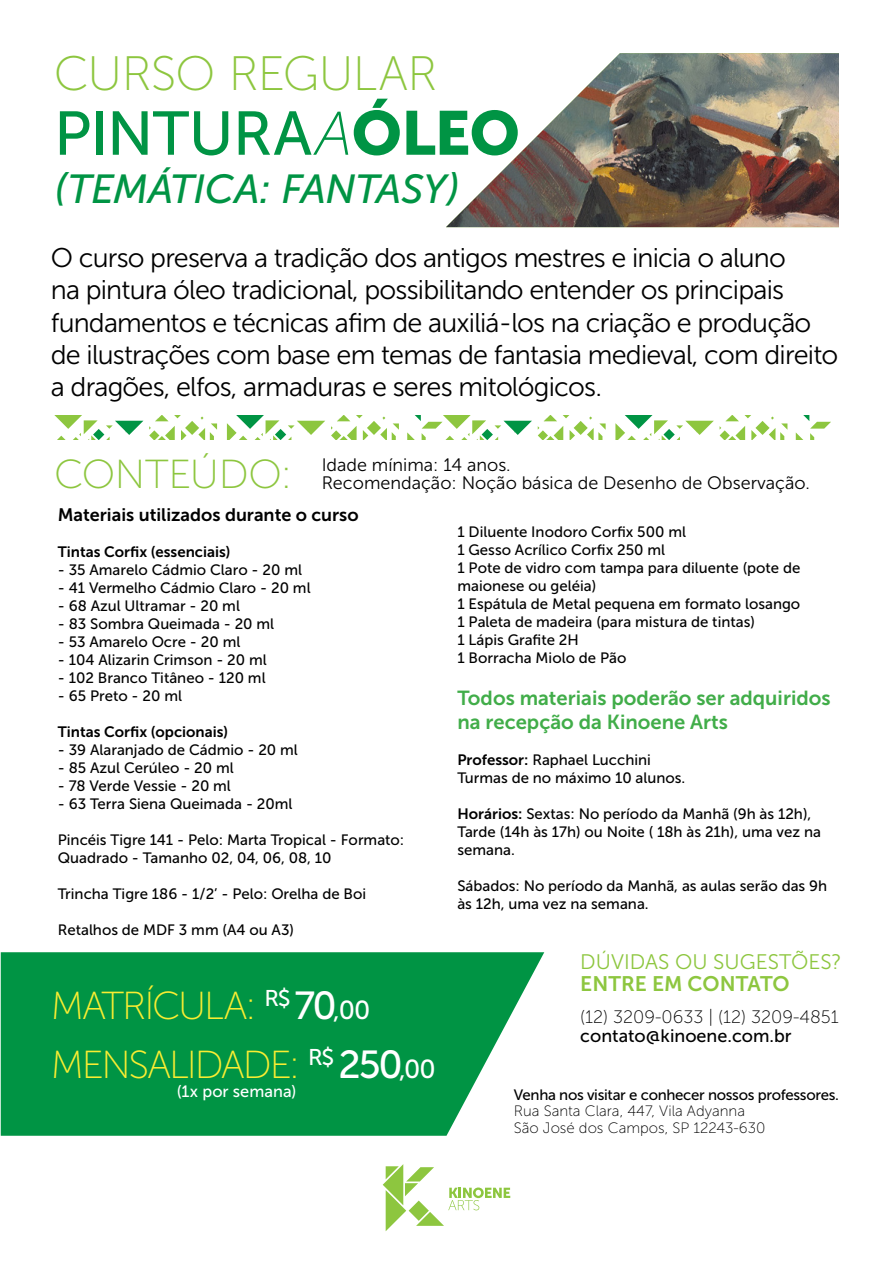
<style>
.page{position:relative;width:893px;height:1263px;background:#fff}
.page>*{position:absolute;margin:0;border:0;box-sizing:border-box;transform-origin:0 0}
.t1{font:61.5px "Museo Sans 500";letter-spacing:-.015em;color:#009444}
.t2{font:48.3px "Museo Sans 100";letter-spacing:-.015em;color:#8dc63f}
.t3{font:italic 40.5px "Museo Sans 500";letter-spacing:-.015em;color:#009444}
.t4{font:40.5px "Museo Sans 100";letter-spacing:-.01em;color:#8dc63f}
.t5{font:39px/58.8px "Museo Sans 100";letter-spacing:-.055em;color:#f9ed32}
.t6{font:27px/32.4px "Museo Sans 300";letter-spacing:-.03em;color:#000}
.t7{font:21px "Museo Sans 300";color:#8dc63f}
.t8{font:21px "Museo Sans 700";color:#8dc63f}
.t9{font:20.25px/24.3px "Museo Sans 700";color:#41ad49}
.t10{font:18px "Museo Sans 300";color:#000}
.t11{font:18px "Museo Sans 700";color:#000}
.t12{font:18px "Museo Sans 100";color:#000}
.t13{font:18px "Museo Sans 500";color:#000}
.t14{font:16.35px "Museo Sans 500";letter-spacing:.005em;color:#fff}
.t15{font:15px/18px "Museo Sans 500";color:#000}
.t16{font:15px/16.5px "Museo Sans 100";color:#000}
.t17{font:15px "Museo Sans 700";color:#000}
.t18{font:15px "Museo Sans 500";letter-spacing:-.02em;color:#000}
.s1{font-family:"Museo Sans 100";font-style:italic}
.s2{font-family:"Museo Sans 900"}
.s3{font-family:"Museo Sans 500";color:#fff}
.s4{font-family:"Museo Sans 500";font-size:25.95px;color:#fff}
.s5{font-family:"Museo Sans 700"}
</style>
<div class="page">
<svg style="left:1px;top:952px;width:543px;height:184px;fill:#009444"></svg>
<img style="left:446px;top:53px;width:393px;height:174px">
<svg style="left:149px;top:416px;width:68px;height:24px"></svg>
<svg style="left:55px;top:416px;width:88px;height:24px"></svg>
<svg style="left:331px;top:416px;width:68px;height:24px"></svg>
<svg style="left:227px;top:416px;width:98px;height:24px"></svg>
<svg style="left:538px;top:416px;width:68px;height:24px"></svg>
<svg style="left:407px;top:416px;width:125px;height:24px"></svg>
<svg style="left:796px;top:416px;width:35px;height:24px"></svg>
<svg style="left:720px;top:416px;width:67px;height:24px"></svg>
<svg style="left:615px;top:416px;width:99px;height:24px"></svg>
<svg style="left:383px;top:1164px;width:127px;height:67px"></svg>
<h2 class="t2" style="left:54px;top:48px;width:385px">CURSO REGULAR</h2>
<h1 class="t1" style="left:54px;top:100px;width:467px">PINTURA<span class="s1">A</span><span class="s2">ÓLEO</span></h1>
<h3 class="t3" style="left:54px;top:167px;width:408px">(TEMÁTICA: FANTASY)</h3>
<p class="t6" style="left:51px;top:242px;width:789px">O curso preserva a tradição dos antigos mestres e inicia o aluno<br>na pintura óleo tradicional, possibilitando entender os principais fundamentos e técnicas afim de auxiliá-los na criação e produção de ilustrações com base em temas de fantasia medieval, com direito a dragões, elfos, armaduras e seres mitológicos.</p>
<h3 class="t4" style="left:54px;top:453px;width:240px">CONTEÚDO:</h3>
<p class="t10" style="left:322px;top:455px;width:191px">Idade mínima: 14 anos.</p>
<p class="t10" style="left:322px;top:473px;width:490px">Recomendação: Noção básica de Desenho de Observação.</p>
<p class="t11" style="left:58px;top:505px;width:302px">Materiais utilizados durante o curso</p>
<p class="t17" style="left:58px;top:543px;width:174px">Tintas Corfix (essenciais)</p>
<p class="t15" style="left:58px;top:561px;width:246px">- 35 Amarelo Cádmio Claro - 20 ml</p>
<p class="t15" style="left:58px;top:579px;width:254px">- 41 Vermelho Cádmio Claro - 20 ml</p>
<p class="t15" style="left:58px;top:597px;width:184px">- 68 Azul Ultramar - 20 ml</p>
<p class="t15" style="left:58px;top:615px;width:218px">- 83 Sombra Queimada - 20 ml</p>
<p class="t15" style="left:58px;top:633px;width:184px">- 53 Amarelo Ocre - 20 ml</p>
<p class="t15" style="left:58px;top:651px;width:210px">- 104 Alizarin Crimson - 20 ml</p>
<p class="t15" style="left:58px;top:669px;width:209px">- 102 Branco Titâneo - 120 ml</p>
<p class="t15" style="left:58px;top:687px;width:126px">- 65 Preto - 20 ml</p>
<p class="t17" style="left:58px;top:723px;width:172px">Tintas Corfix (opcionais)</p>
<p class="t15" style="left:58px;top:741px;width:242px">- 39 Alaranjado de Cádmio - 20 ml</p>
<p class="t15" style="left:58px;top:759px;width:178px">- 85 Azul Cerúleo - 20 ml</p>
<p class="t15" style="left:58px;top:777px;width:175px">- 78 Verde Vessie - 20 ml</p>
<p class="t15" style="left:58px;top:795px;width:236px">- 63 Terra Siena Queimada - 20ml</p>
<p class="t15" style="left:58px;top:831px;width:348px">Pincéis Tigre 141 - Pelo: Marta Tropical - Formato:<br>Quadrado - Tamanho 02, 04, 06, 08, 10</p>
<p class="t15" style="left:58px;top:885px;width:310px">Trincha Tigre 186 - 1/2’ - Pelo: Orelha de Boi</p>
<p class="t15" style="left:58px;top:921px;width:238px">Retalhos de MDF 3 mm (A4 ou A3)</p>
<h3 class="t5" style="left:51px;top:977px;width:386px">MATRÍCULA: <sup>R$</sup> <span class="s3">70</span><span class="s4">,00<br></span>MENSALIDADE: <sup>R$</sup> <span class="s3">250</span><span class="s4">,00</span></h3>
<p class="t14" style="left:177px;top:1082px;width:121px">(1x por semana)</p>
<p class="t15" style="left:457px;top:523px;width:345px">1 Diluente Inodoro Corfix 500 ml<br>1 Gesso Acrílico Corfix 250 ml<br>1 Pote de vidro com tampa para diluente (pote de maionese ou geléia)<br>1 Espátula de Metal pequena em formato losango<br>1 Paleta de madeira (para mistura de tintas)<br>1 Lápis Grafite 2H<br>1 Borracha Miolo de Pão</p>
<h3 class="t9" style="left:457px;top:686px;width:375px">Todos materiais poderão ser adquiridos na recepção da Kinoene Arts</h3>
<p class="t15" style="left:457px;top:751px;width:230px"><span class="s5">Professor:</span> Raphael Lucchini<br>Turmas de no máximo 10 alunos.</p>
<p class="t15" style="left:457px;top:805px;width:365px"><span class="s5">Horários:</span> Sextas: No período da Manhã (9h às 12h),<br>Tarde (14h às 17h) ou Noite ( 18h às 21h), uma vez na semana.</p>
<p class="t15" style="left:457px;top:877px;width:371px">Sábados: No período da Manhã, as aulas serão das 9h às 12h, uma vez na semana.</p>
<h3 class="t7" style="left:580px;top:951px;width:263px">DÚVIDAS OU SUGESTÕES?</h3>
<h3 class="t8" style="left:580px;top:972px;width:211px">ENTRE EM CONTATO</h3>
<p class="t12" style="left:580px;top:1007px;width:260px">(12) 3209-0633 | (12) 3209-4851</p>
<p class="t13" style="left:580px;top:1026px;width:213px">contato@kinoene.com.br</p>
<p class="t18" style="left:514px;top:1086px;width:327px">Venha nos visitar e conhecer nossos professores.</p>
<p class="t16" style="left:514px;top:1103px;width:253px">Rua Santa Clara, 447, Vila Adyanna<br>São José dos Campos, SP 12243-630</p>
</div>
